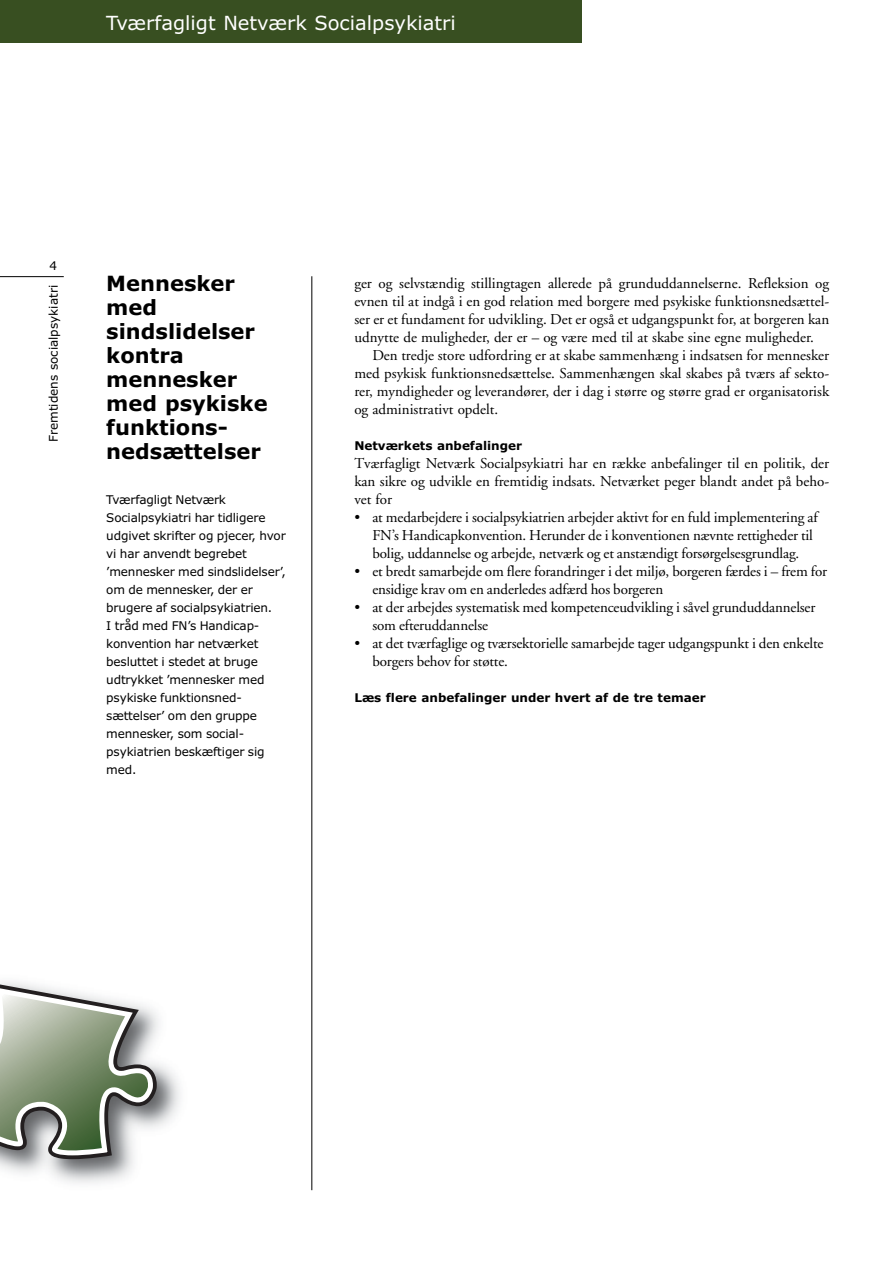
<style>
.page{position:relative;width:893px;height:1263px;background:#fff}
.page>*{position:absolute;margin:0;border:0;box-sizing:border-box;transform-origin:0 0}
.t1{font:700 21px/24px "Verdana";color:#000}
.t2{font:19.5px "Verdana";color:#fff}
.t3{font:15px/18px "Adobe Garamond";letter-spacing:-.01em;color:#000}
.t4{font:12px/18px "Verdana";letter-spacing:-.015em;color:#000}
.t5{font:700 12px "Verdana";color:#000}
</style>
<div class="page">
<svg style="left:0;top:983px;width:157px;height:183px"></svg>
<hr style="left:0;top:276px;width:64px;height:1px;background:#000">
<div style="left:0;top:0;width:581px;height:43px;background:#384f21"></div>
<hr style="left:311px;top:276px;width:1px;height:914px;background:#000">
<h2 class="t2" style="left:106px;top:15px;width:351px">Tværfagligt Netværk Socialpsykiatri</h2>
<p class="t4" style="left:49px;top:258px;width:9px">4</p>
<p class="t4" style="left:46px;top:442px;width:159px;rotate:-90deg">Fremtidens socialpsykiatri</p>
<h1 class="t1" style="left:106px;top:273px;width:163px">Mennesker med sindslidelser kontra mennesker med psykiske funktions - nedsættelser</h1>
<p class="t4" style="left:106px;top:492px;width:181px">Tværfagligt Netværk<br>Socialpsykiatri har tidligere udgivet skrifter og pjecer, hvor vi har anvendt begrebet ’mennesker med sindslidelser’, om de mennesker, der er brugere af socialpsykiatrien.<br>I tråd med FN’s Handicap - konvention har netværket besluttet i stedet at bruge udtrykket ’mennesker med psykiske funktionsned - sættelser’ om den gruppe mennesker, som social - psykiatrien beskæftiger sig med.</p>
<p class="t3" style="left:354px;top:276px;width:476px;text-align:justify">ger og selvstændig stillingtagen allerede på grunduddannelserne. Refleksion og evnen til at indgå i en god relation med borgere med psykiske funktionsnedsættel&shy;ser er et fundament for udvikling. Det er også et udgangspunkt for, at borgeren kan udnytte de muligheder, der er – og være med til at skabe sine egne muligheder.</p>
<p class="t3" style="left:354px;top:348px;width:476px;text-align:justify;text-indent:18px">Den tredje store udfordring er at skabe sammenhæng i indsatsen for mennesker med psykisk funktionsnedsættelse. Sammenhængen skal skabes på tværs af sekto&shy;rer, myndigheder og leverandører, der i dag i større og større grad er organisatorisk og administrativt opdelt.</p>
<p class="t5" style="left:354px;top:441px;width:169px">Netværkets anbefalinger</p>
<p class="t3" style="left:354px;top:456px;width:476px;text-align:justify">Tværfagligt Netværk Socialpsykiatri har en række anbefalinger til en politik, der kan sikre og udvikle en fremtidig indsats. Netværket peger blandt andet på beho&shy;vet for</p>
<p class="t3" style="left:372px;top:510px;width:447px;text-indent:-18px">• at medarbejdere i socialpsykiatrien arbejder aktivt for en fuld implementering af<br>FN’s Handicapkonvention. Herunder de i konventionen nævnte rettigheder til bolig, uddannelse og arbejde, netværk og et anstændigt forsørgelsesgrundlag.</p>
<p class="t3" style="left:372px;top:564px;width:456px;text-indent:-18px">• et bredt samarbejde om flere forandringer i det miljø, borgeren færdes i – frem for ensidige krav om en anderledes adfærd hos borgeren</p>
<p class="t3" style="left:372px;top:600px;width:445px;text-indent:-18px">• at der arbejdes systematisk med kompetenceudvikling i såvel grunduddannelser som efteruddannelse</p>
<p class="t3" style="left:372px;top:636px;width:453px;text-indent:-18px">• at det tværfaglige og tværsektorielle samarbejde tager udgangspunkt i den enkelte borgers behov for støtte.</p>
<p class="t5" style="left:354px;top:693px;width:353px">Læs flere anbefalinger under hvert af de tre temaer</p>
</div>
